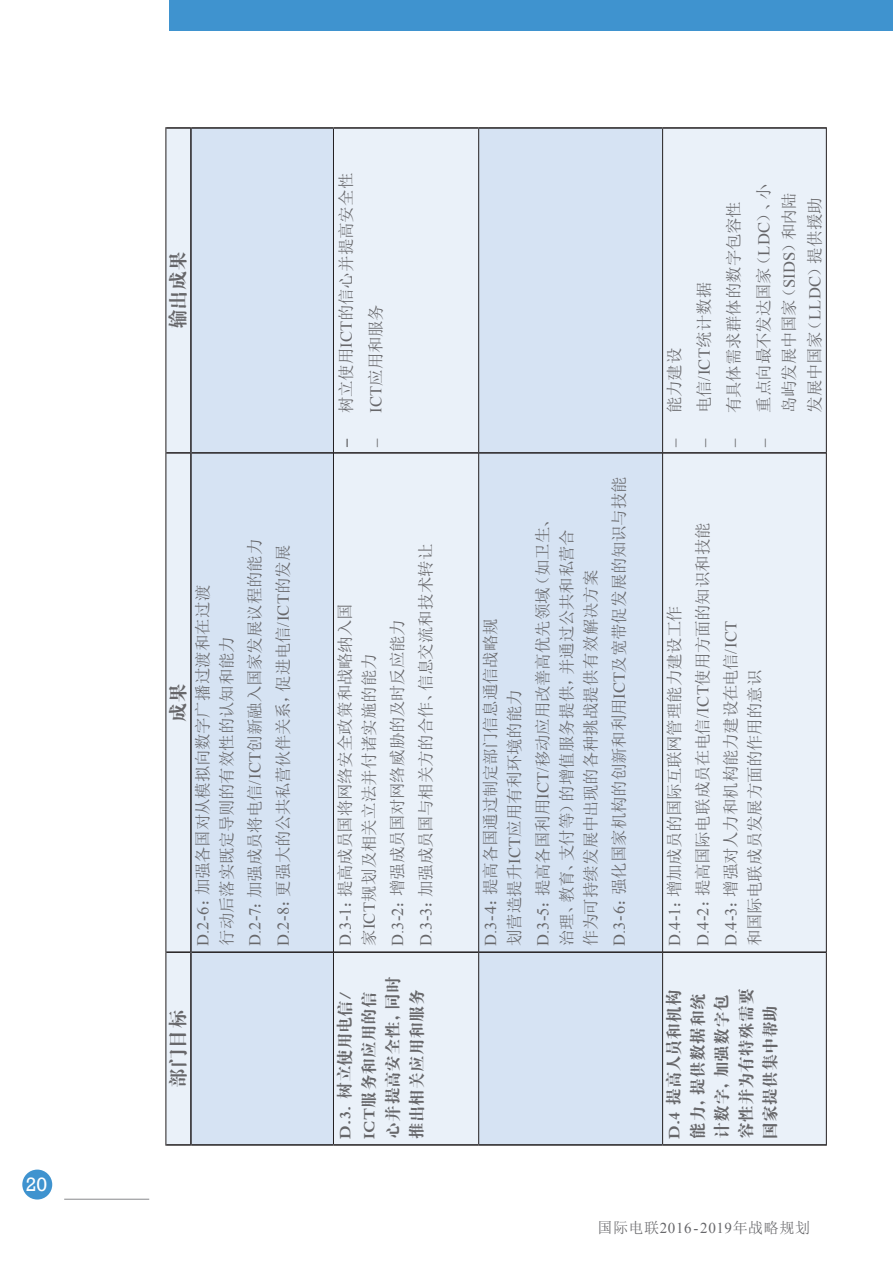
<style>
.page{position:relative;width:893px;height:1263px;background:#fff}
.page>*{position:absolute;margin:0;border:0;box-sizing:border-box;transform-origin:0 0}
.t1{font:19.8px "Rockwell";color:#fff}
.t2{font:19.5px "FZDBSJW GB1 0";color:#67676a}
.t3{font:16.5px/24px "Sim Sun";letter-spacing:-.01em;color:#67676a}
.t4{font:16.5px/24px "FZDBSJW GB1 0";letter-spacing:.01em;color:#67676a}
.t5{font:15px "Sim Sun";letter-spacing:.04em;color:#67676a}
.s1{font-family:"Times New Roman"}
.s2{font-family:"Calibri"}
</style>
<div class="page">
<div style="left:22px;top:1169px;width:30px;height:30px;background:#3f93cf;border-radius:50%"></div>
<hr style="left:64px;top:1199px;width:85px;height:1px;background:#87898c">
<div style="left:169px;top:0;width:724px;height:31px;background:#3f93cf"></div>
<div style="left:167px;top:129px;width:659px;height:1015px;background:#eaf1f9"></div>
<svg style="left:192px;top:129px;width:470px;height:1015px;background:#dce7f4"></svg>
<hr style="left:166px;top:952px;width:1px;height:194px;background:#231f20">
<hr style="left:166px;top:453px;width:1px;height:499px;background:#231f20">
<hr style="left:166px;top:127px;width:1px;height:326px;background:#231f20">
<hr style="left:333px;top:952px;width:1px;height:192px;background:#231f20">
<hr style="left:333px;top:453px;width:1px;height:499px;background:#231f20">
<hr style="left:333px;top:129px;width:1px;height:324px;background:#231f20">
<hr style="left:478px;top:952px;width:1px;height:192px;background:#231f20">
<hr style="left:478px;top:453px;width:1px;height:499px;background:#231f20">
<hr style="left:478px;top:129px;width:1px;height:324px;background:#231f20">
<hr style="left:166px;top:1144px;width:24px;height:2px;background:#231f20">
<hr style="left:166px;top:951px;width:24px;height:2px;background:#231f20">
<hr style="left:166px;top:452px;width:24px;height:2px;background:#231f20">
<hr style="left:166px;top:127px;width:24px;height:2px;background:#231f20">
<hr style="left:190px;top:952px;width:2px;height:194px;background:#231f20">
<hr style="left:192px;top:1144px;width:141px;height:2px;background:#231f20">
<hr style="left:190px;top:453px;width:2px;height:499px;background:#231f20">
<hr style="left:192px;top:951px;width:141px;height:2px;background:#231f20">
<hr style="left:190px;top:127px;width:2px;height:326px;background:#231f20">
<hr style="left:192px;top:452px;width:141px;height:2px;background:#231f20">
<hr style="left:192px;top:127px;width:141px;height:2px;background:#231f20">
<hr style="left:333px;top:1144px;width:146px;height:2px;background:#231f20">
<hr style="left:334px;top:951px;width:144px;height:2px;background:#231f20">
<hr style="left:334px;top:452px;width:144px;height:2px;background:#231f20">
<hr style="left:333px;top:127px;width:146px;height:2px;background:#231f20">
<hr style="left:479px;top:1144px;width:184px;height:2px;background:#231f20">
<hr style="left:479px;top:951px;width:183px;height:2px;background:#231f20">
<hr style="left:479px;top:452px;width:183px;height:2px;background:#231f20">
<hr style="left:479px;top:127px;width:184px;height:2px;background:#231f20">
<hr style="left:663px;top:1144px;width:163px;height:2px;background:#231f20">
<hr style="left:663px;top:951px;width:163px;height:2px;background:#231f20">
<hr style="left:663px;top:452px;width:163px;height:2px;background:#231f20">
<hr style="left:663px;top:127px;width:163px;height:2px;background:#231f20">
<hr style="left:662px;top:952px;width:1px;height:192px;background:#231f20">
<hr style="left:662px;top:453px;width:1px;height:499px;background:#231f20">
<hr style="left:662px;top:129px;width:1px;height:324px;background:#231f20">
<hr style="left:826px;top:952px;width:1px;height:194px;background:#231f20">
<hr style="left:826px;top:453px;width:1px;height:499px;background:#231f20">
<hr style="left:826px;top:127px;width:1px;height:326px;background:#231f20">
<p class="t1" style="left:26px;top:1173px;width:23px">20</p>
<p class="t2" style="left:168px;top:329px;width:79px;rotate:-90deg">输出成果</p>
<p class="t3" style="left:190px;top:946px;width:363px;rotate:-90deg"><span class="s1">D.2-6</span>：加强各国对从模拟向数字广播过渡和在过渡行动后落实既定导则的有效性的认知和能力</p>
<p class="t2" style="left:168px;top:722px;width:40px;rotate:-90deg">成果</p>
<p class="t3" style="left:241px;top:946px;width:409px;line-height:28.2px;rotate:-90deg"><span class="s1">D.2-7</span>：加强成员将电信<span class="s1">/ICT</span>创新融入国家发展议程的能力<br><span class="s1">D.2-8</span>：更强大的公共私营伙伴关系，促进电信<span class="s1">/ICT</span>的发展</p>
<p class="t2" style="left:168px;top:1087px;width:79px;rotate:-90deg">部门目标</p>
<p class="t3" style="left:334px;top:447px;width:276px;rotate:-90deg"><span class="s2">–</span> 树立使用<span class="s1">ICT</span>的信心并提高安全性</p>
<p class="t3" style="left:364px;top:447px;width:144px;rotate:-90deg"><span class="s1">– ICT</span>应用和服务</p>
<p class="t3" style="left:333px;top:946px;width:344px;rotate:-90deg"><span class="s1">D.3-1</span>：提高成员国将网络安全政策和战略纳入国家<span class="s1">ICT</span>规划及相关立法并付诸实施的能力</p>
<p class="t3" style="left:383px;top:946px;width:404px;line-height:28.2px;rotate:-90deg"><span class="s1">D.3-2</span>：增强成员国对网络威胁的及时反应能力<br><span class="s1">D.3-3</span>：加强成员国与相关方的合作、信息交流和技术转让</p>
<p class="t4" style="left:333px;top:1139px;width:164px;rotate:-90deg">D.3. 树立使用电信/<br>ICT服务和应用的信心并提高安全性，同时推出相关应用和服务</p>
<p class="t3" style="left:478px;top:946px;width:329px;rotate:-90deg"><span class="s1">D.3-4</span>：提高各国通过制定部门信息通信战略规划营造提升<span class="s1">ICT</span>应用有利环境的能力</p>
<p class="t3" style="left:530px;top:946px;width:436px;rotate:-90deg"><span class="s1">D.3-5</span>：提高各国利用<span class="s1">ICT/</span>移动应用改善高优先领域（如卫生、治理、教育、支付等）的增值服务提供，并通过公共和私营合作为可持续发展中出现的各种挑战提供有效解决方案</p>
<p class="t3" style="left:607px;top:946px;width:471px;rotate:-90deg"><span class="s1">D.3-6</span>：强化国家机构的创新和利用<span class="s1">ICT</span>及宽带促发展的知识与技能</p>
<p class="t3" style="left:662px;top:447px;width:101px;rotate:-90deg"><span class="s1">–</span> 能力建设</p>
<p class="t3" style="left:692px;top:447px;width:167px;rotate:-90deg"><span class="s1">–</span> 电信<span class="s1">/ICT</span>统计数据</p>
<p class="t3" style="left:722px;top:447px;width:247px;rotate:-90deg"><span class="s1">–</span> 有具体需求群体的数字包容性</p>
<p class="t3" style="left:751px;top:413px;width:231px;line-height:25.5px;text-indent:-34px;rotate:-90deg"><span class="s1">–</span> 重点向最不发达国家（<span class="s1">LDC</span>）、小岛屿发展中国家（<span class="s1">SIDS</span>）和内陆发展中国家（<span class="s1">LLDC</span>）提供援助</p>
<p class="t3" style="left:660px;top:946px;width:425px;line-height:28.2px;rotate:-90deg"><span class="s1">D.4-1</span>：增加成员的国际互联网管理能力建设工作<br><span class="s1">D.4-2</span>：提高国际电联成员在电信<span class="s1">/ICT</span>使用方面的知识和技能<br><span class="s1">D.4-3</span>：增强对人力和机构能力建设在电信<span class="s1">/ICT</span></p>
<p class="t3" style="left:743px;top:946px;width:278px;rotate:-90deg">和国际电联成员发展方面的作用的意识</p>
<p class="t4" style="left:663px;top:1139px;width:152px;rotate:-90deg">D.4 提高人员和机构能力，提供数据和统计数字，加强数字包容性并为有特殊需要国家提供集中帮助</p>
<p class="t5" style="left:597px;top:1220px;width:214px">国际电联<span class="s1">2016 - 2019</span>年战略规划</p>
</div>
